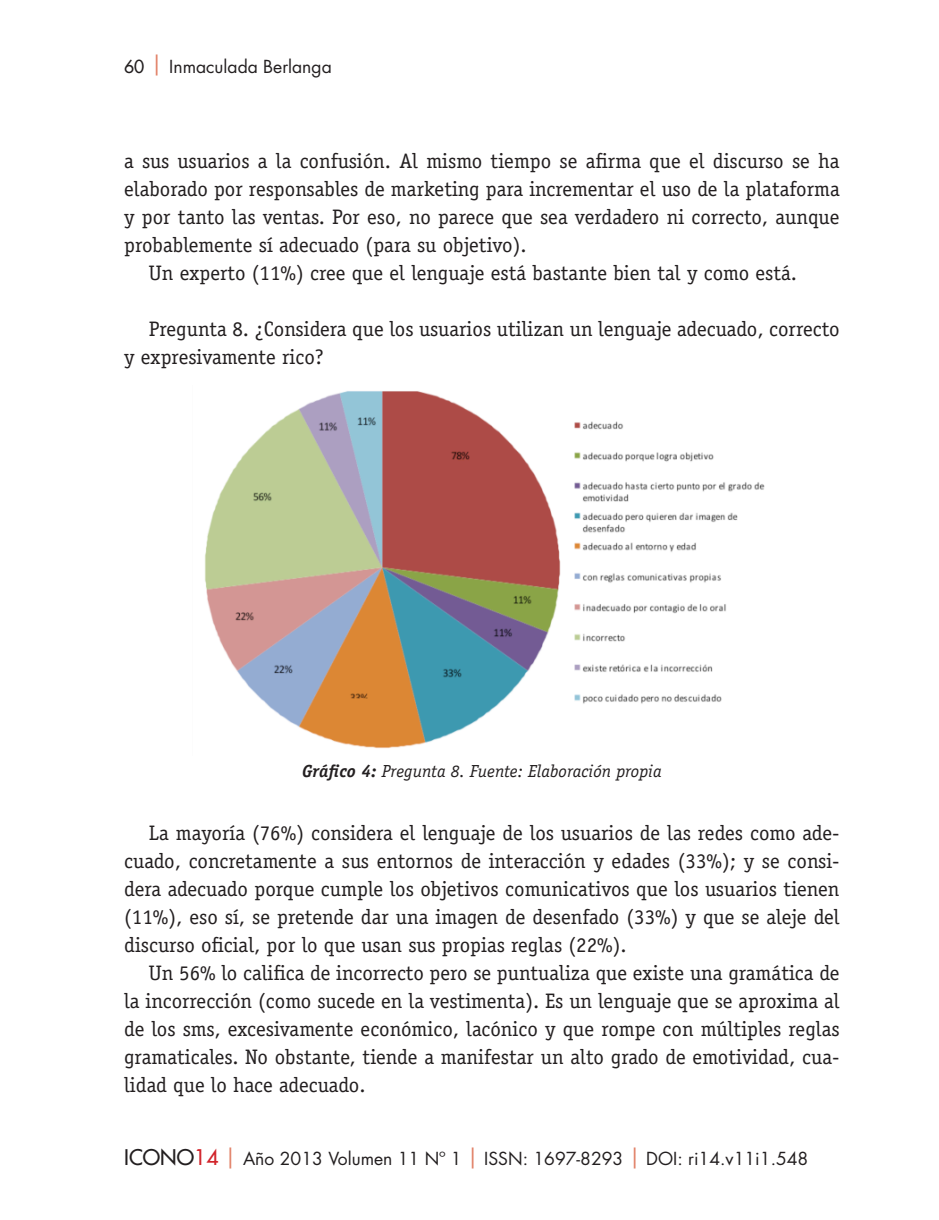
<style>
.page{position:relative;width:939px;height:1220px;background:#fff}
.page>*{position:absolute;margin:0;border:0;box-sizing:border-box;transform-origin:0 0}
.texto_articulo{font:21px/28px "Officina Serif Std";color:#231f20;text-align:justify}
.t1{font:17.5px "Futura Std";color:#231f20}
.t2{font:italic 17.5px "Officina Serif Std";color:#231f20}
.s1{font-weight:500}
.s2{font-size:21px;color:#e18066}
.s3{font-weight:700}
.s4{font-weight:500;font-size:21px}
.s5{font-weight:500;font-size:21px;color:#d1232a}
</style>
<div class="page">
<img style="left:205px;top:391px;width:560px;height:358px">
<p class="t1" style="left:124px;top:56px;width:209px"><span class="s1">60</span> <span class="s2">|</span> Inmaculada Berlanga</p>
<p class="texto_articulo" style="left:124px;top:147px;width:716px">a sus usuarios a la confusión. Al mismo tiempo se afirma que el discurso se ha elaborado por responsables de marketing para incrementar el uso de la plataforma y por tanto las ventas. Por eso, no parece que sea verdadero ni correcto, aunque probablemente sí adecuado (para su objetivo).</p>
<p class="texto_articulo" style="left:149px;top:259px;width:649px">Un experto (11%) cree que el lenguaje está bastante bien tal y como está.</p>
<p class="texto_articulo" style="left:124px;top:315px;width:716px;text-indent:25px">Pregunta 8. ¿Considera que los usuarios utilizan un lenguaje adecuado, correcto y expresivamente rico?</p>
<p class="t2" style="left:302px;top:761px;width:361px"><span class="s3">Gráfico 4:</span> Pregunta 8. Fuente: Elaboración propia</p>
<p class="texto_articulo" style="left:124px;top:819px;width:716px;text-indent:25px">La mayoría (76%) considera el lenguaje de los usuarios de las redes como ade&shy;cuado, concretamente a sus entornos de interacción y edades (33%); y se consi&shy;dera adecuado porque cumple los objetivos comunicativos que los usuarios tienen (11%), eso sí, se pretende dar una imagen de desenfado (33%) y que se aleje del discurso oficial, por lo que usan sus propias reglas (22%).</p>
<p class="texto_articulo" style="left:124px;top:959px;width:716px;text-indent:25px">Un 56% lo califica de incorrecto pero se puntualiza que existe una gramática de la incorrección (como sucede en la vestimenta). Es un lenguaje que se aproxima al de los sms, excesivamente económico, lacónico y que rompe con múltiples reglas gramaticales. No obstante, tiende a manifestar un alto grado de emotividad, cua&shy;lidad que lo hace adecuado.</p>
<p class="t1" style="left:124px;top:1148px;width:685px"><span class="s4">ICONO</span><span class="s5">14</span> <span class="s2">|</span> Año 2013 Volumen 11 Nº 1 <span class="s2">|</span> ISSN: 1697-8293 <span class="s2">|</span> DOI: ri14.v11i1.548</p>
</div>
